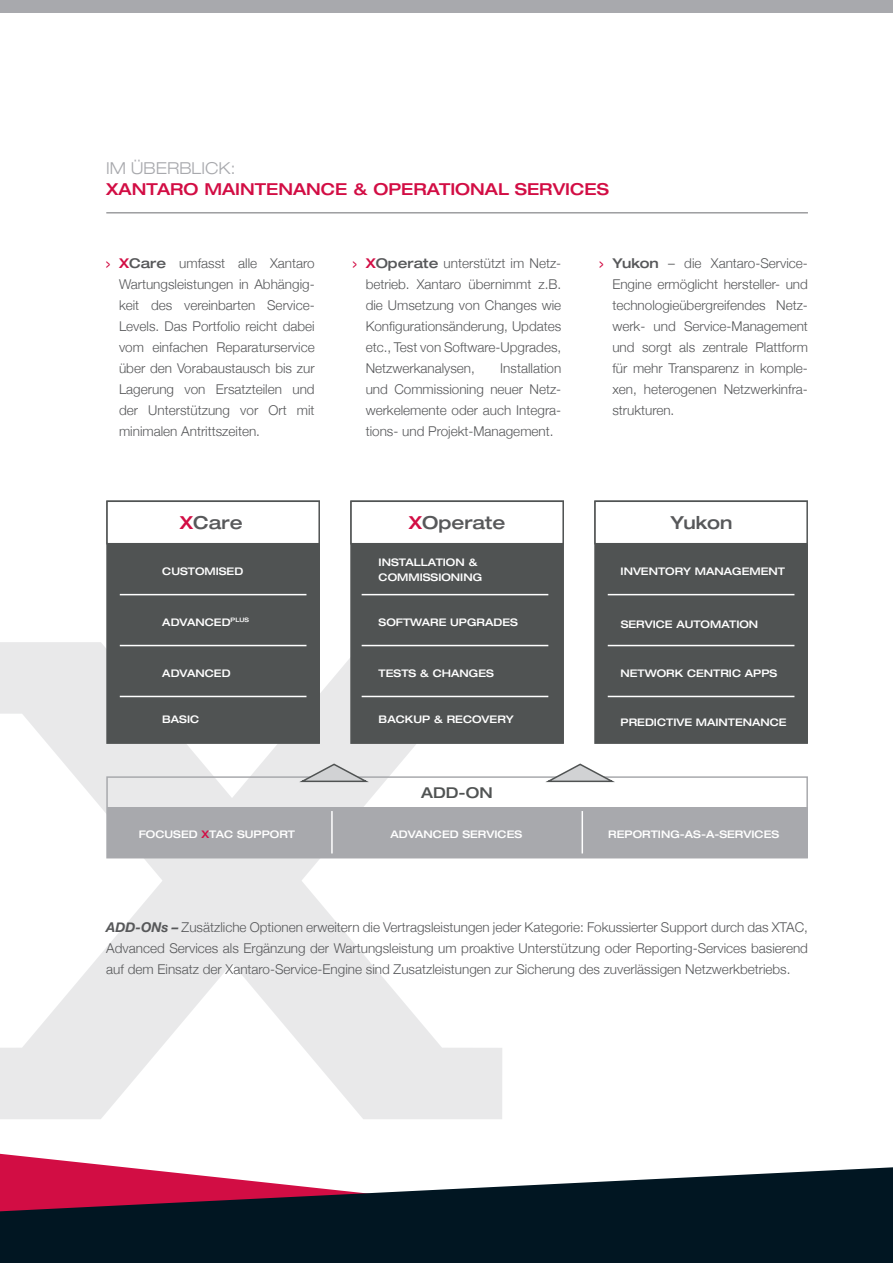
<style>
.page{position:relative;width:893px;height:1263px;background:#fff}
.page>*{position:absolute;margin:0;border:0;box-sizing:border-box;transform-origin:0 0}
.t1{font:500 expanded 18px "Helvetica Neue LT Std";color:#57585a}
.t2{font:500 expanded 16.5px "Helvetica Neue LT Std";color:#d20d44}
.t3{font:300 expanded 16.5px "Helvetica Neue LT";color:#a8a9ad}
.t4{font:500 expanded 15px "Helvetica Neue LT Std";color:#505353}
.t5{font:300 13.5px/21px "Helvetica Neue";color:#57585a;text-align:justify}
.t6{font:500 expanded 10.5px/15px "Helvetica Neue LT Std";color:#fff}
.s1{font-family:"Helvetica Neue LT Std";font-weight:500;font-stretch:expanded;color:#d20d44}
.s2{font-family:"Helvetica Neue LT Std";font-weight:500;font-stretch:expanded}
.s3{color:#d20d44}
.s4{font-weight:700;font-style:italic}
</style>
<div class="page">
<div style="left:0;top:0;width:893px;height:13px;background:#a8a9ad"></div>
<svg style="left:0;top:1154px;width:122px;height:13px"></svg>
<svg style="left:0;top:1167px;width:893px;height:96px;background:#363040"></svg>
<svg style="left:0;top:642px;width:502px;height:477px;fill:#e9e9ea"></svg>
<div style="left:595px;top:501px;width:212px;height:242px;background:#505353"></div>
<div style="left:594px;top:500px;width:214px;height:244px;border:1px solid #505353"></div>
<div style="left:350px;top:500px;width:214px;height:244px;background:#505353;border:1px solid #505353"></div>
<div style="left:107px;top:501px;width:212px;height:242px;background:#505353"></div>
<div style="left:106px;top:500px;width:214px;height:244px;border:1px solid #505353"></div>
<div style="left:107px;top:807px;width:700px;height:51px;background:#a8a9ad"></div>
<div style="left:106px;top:776px;width:702px;height:82px;border:1px solid #a8a9ad"></div>
<svg style="left:542px;top:763px;width:72px;height:20px"></svg>
<svg style="left:296px;top:763px;width:72px;height:20px"></svg>
<div style="left:107px;top:501px;width:212px;height:43px;background:#fff"></div>
<div style="left:106px;top:500px;width:214px;height:44px;border:1px solid #505353"></div>
<div style="left:350px;top:500px;width:214px;height:44px;background:#fff;border:1px solid #505353"></div>
<div style="left:595px;top:501px;width:212px;height:43px;background:#fff"></div>
<div style="left:594px;top:500px;width:214px;height:44px;border:1px solid #505353"></div>
<hr style="left:120px;top:594px;width:186px;height:1px;background:#fff">
<hr style="left:120px;top:645px;width:186px;height:1px;background:#fff">
<hr style="left:120px;top:696px;width:186px;height:1px;background:#fff">
<hr style="left:362px;top:594px;width:186px;height:1px;background:#fff">
<hr style="left:362px;top:645px;width:186px;height:1px;background:#fff">
<hr style="left:362px;top:696px;width:186px;height:1px;background:#fff">
<hr style="left:608px;top:594px;width:186px;height:1px;background:#fff">
<hr style="left:608px;top:645px;width:186px;height:1px;background:#fff">
<hr style="left:608px;top:696px;width:186px;height:1px;background:#fff">
<hr style="left:331px;top:811px;width:2px;height:42px;background:#fff">
<hr style="left:582px;top:811px;width:1px;height:42px;background:#fff">
<hr style="left:106px;top:212px;width:702px;height:1px;background:#6c6d70">
<p class="t3" style="left:106px;top:159px;width:130px">IM ÜBERBLICK:</p>
<p class="t2" style="left:106px;top:179px;width:504px">XANTARO MAINTENANCE &amp; OPERATIONAL SERVICES</p>
<p class="t5" style="left:119px;top:252px;width:197px;text-indent:-13px"><span class="s1">&gt; X</span><span class="s2">Care</span> umfasst alle Xantaro Wartungsleistungen in Abhängig&shy;keit des vereinbarten Service-Levels. Das Portfolio reicht dabei vom einfachen Reparaturservice über den Vorabaustausch bis zur Lagerung von Ersatzteilen und der Unterstützung vor Ort mit minimalen Antrittszeiten.</p>
<p class="t5" style="left:366px;top:252px;width:197px;text-indent:-13px"><span class="s1">&gt; X</span><span class="s2">Operate</span> unterstützt im Netz&shy;betrieb. Xantaro übernimmt z.B. die Umsetzung von Changes wie Konfigurationsänderung, Updates etc., Test von Software-Upgrades, Netzwerkanalysen,</p>
<p class="t5" style="left:366px;top:357px;width:197px;text-indent:135px">Installation und Commissioning neuer Netz&shy;werkelemente oder auch Integra&shy;tions- und Projekt-Management.</p>
<p class="t5" style="left:612px;top:252px;width:197px;text-indent:-13px"><span class="s1">&gt;</span> <span class="s2">Yukon</span> – die Xantaro-Service-Engine ermöglicht hersteller- und technologieübergreifendes Netz&shy;werk- und Service-Management und sorgt als zentrale Plattform für mehr Transparenz in komple&shy;xen, heterogenen Netzwerkinfra&shy;strukturen.</p>
<h1 class="t1" style="left:180px;top:511px;width:64px"><span class="s3">X</span>Care</h1>
<h1 class="t1" style="left:409px;top:511px;width:98px"><span class="s3">X</span>Operate</h1>
<h1 class="t1" style="left:670px;top:511px;width:63px">Yukon</h1>
<p class="t6" style="left:162px;top:563px;width:83px">CUSTOMISED</p>
<p class="t6" style="left:162px;top:614px;width:88px">ADVANCED<sup>PLUS</sup></p>
<p class="t6" style="left:379px;top:554px;width:105px">INSTALLATION &amp;<br>COMMISSIONING</p>
<p class="t6" style="left:379px;top:614px;width:141px">SOFTWARE UPGRADES</p>
<p class="t6" style="left:621px;top:563px;width:166px">INVENTORY MANAGEMENT</p>
<p class="t6" style="left:621px;top:616px;width:139px">SERVICE AUTOMATION</p>
<p class="t6" style="left:162px;top:665px;width:70px">ADVANCED</p>
<p class="t6" style="left:162px;top:712px;width:39px">BASIC</p>
<p class="t6" style="left:379px;top:665px;width:117px">TESTS &amp; CHANGES</p>
<p class="t6" style="left:379px;top:712px;width:137px">BACKUP &amp; RECOVERY</p>
<p class="t6" style="left:620px;top:665px;width:158px">NETWORK CENTRIC APPS</p>
<p class="t6" style="left:621px;top:714px;width:168px">PREDICTIVE MAINTENANCE</p>
<p class="t4" style="left:421px;top:783px;width:73px">ADD-ON</p>
<p class="t6" style="left:139px;top:826px;width:158px">FOCUSED <span class="s3">X</span>TAC SUPPORT</p>
<p class="t6" style="left:390px;top:826px;width:133px">ADVANCED SERVICES</p>
<p class="t6" style="left:608px;top:826px;width:172px">REPORTING-AS-A-SERVICES</p>
<p class="t5" style="left:106px;top:915px;width:703px"><span class="s4">ADD-ONs –</span> Zusätzliche Optionen erweitern die Vertragsleistungen jeder Kategorie: Fokussierter Support durch das XTAC, Advanced Services als Ergänzung der Wartungsleistung um proaktive Unterstützung oder Reporting-Services basierend auf dem Einsatz der Xantaro-Service-Engine sind Zusatzleistungen zur Sicherung des zuverlässigen Netzwerkbetriebs.</p>
</div>
